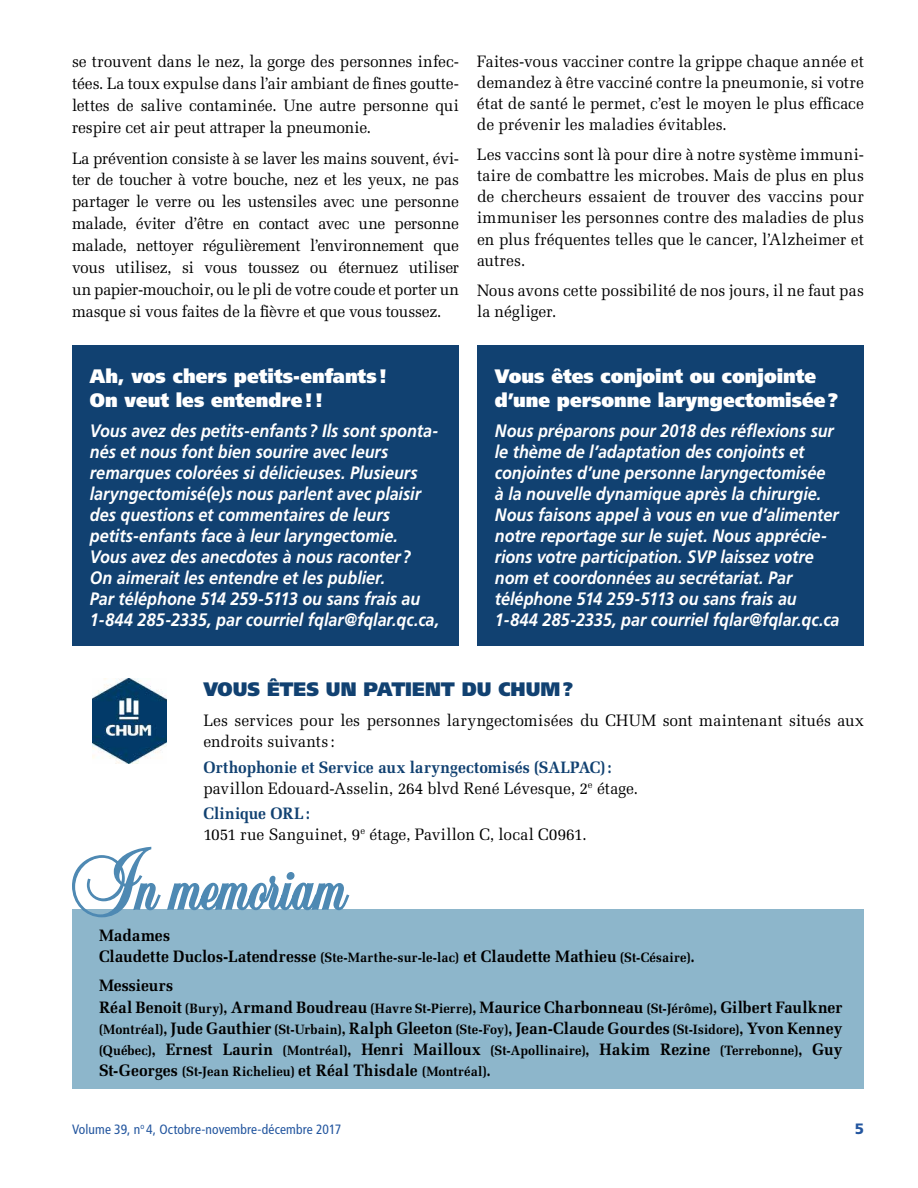
<style>
.page{position:relative;width:918px;height:1188px;background:#fff}
.page>*{position:absolute;margin:0;border:0;box-sizing:border-box;transform-origin:0 0}
.t1{font:900 19.5px/24px "Frutiger LT Std";color:#fff;scale:.95 1}
.t2{font:900 19.5px "Frutiger LT Std";letter-spacing:-.005em;color:#114171;scale:.95 1}
.t3{font:italic 700 18px/21px "Frutiger";letter-spacing:-.005em;color:#fff;scale:.9 1}
.t4{font:16.5px/21px "Melior";color:#000;text-align:justify;scale:.95 1}
.t5{font:700 16.5px/21px "Melior";color:#000;scale:.95 1}
.t6{font:900 15px "Frutiger";color:#23569f}
.t7{font:700 13.5px/21px "Melior";letter-spacing:.01em;color:#000;scale:.95 1}
.t8{font:condensed 13.5px "Frutiger";letter-spacing:.01em;color:#23569f}
.s1{font-weight:700;color:#114171}
.s2{font-size:13.5px}
.s3{font-size:16.5px}
</style>
<div class="page">
<div style="left:72px;top:346px;width:387px;height:300px;background:#114171"></div>
<div style="left:477px;top:346px;width:387px;height:300px;background:#114171"></div>
<img style="left:93px;top:678px;width:73px;height:86px">
<div style="left:72px;top:909px;width:792px;height:180px;background:#8db6cb"></div>
<svg style="left:72px;top:846px;width:278px;height:72px"></svg>
<p class="t4" style="left:72px;top:50px;width:409px;line-height:21.9px">se trouvent dans le nez, la gorge des personnes infec&shy;tées. La toux expulse dans l’air ambiant de fines goutte&shy;lettes de salive contaminée. Une autre personne qui respire cet air peut attraper la pneumonie.</p>
<p class="t4" style="left:72px;top:147px;width:409px;line-height:21.9px">La prévention consiste à se laver les mains souvent, évi&shy;ter de toucher à votre bouche, nez et les yeux, ne pas partager le verre ou les ustensiles avec une personne malade, éviter d’être en contact avec une personne malade, nettoyer régulièrement l’environnement que vous utilisez, si vous toussez ou éternuez utiliser un papier-mouchoir, ou le pli de votre coude et porter un masque si vous faites de la fièvre et que vous toussez.</p>
<p class="t4" style="left:477px;top:51px;width:409px">Faites-vous vacciner contre la grippe chaque année et demandez à être vacciné contre la pneumonie, si votre état de santé le permet, c’est le moyen le plus efficace de prévenir les maladies évitables.</p>
<p class="t4" style="left:477px;top:144px;width:409px">Les vaccins sont là pour dire à notre système immuni&shy;taire de combattre les microbes. Mais de plus en plus de chercheurs essaient de trouver des vaccins pour immuniser les personnes contre des maladies de plus en plus fréquentes telles que le cancer, l’Alzheimer et autres.</p>
<p class="t4" style="left:477px;top:279px;width:409px">Nous avons cette possibilité de nos jours, il ne faut pas la négliger.</p>
<p class="t1" style="left:90px;top:364px;width:314px">Ah, vos chers petits-enfants!<br>On veut les entendre! !</p>
<p class="t3" style="left:90px;top:420px;width:390px">Vous avez des petits-enfants? Ils sont sponta&shy;nés et nous font bien sourire avec leurs remarques colorées si délicieuses. Plusieurs laryngectomisé(e)s nous parlent avec plaisir des questions et commentaires de leurs petits-enfants face à leur laryngectomie.<br>Vous avez des anecdotes à nous raconter?<br>On aimerait les entendre et les publier.<br>Par téléphone 514 259-5113 ou sans frais au 1-844 285-2335, par courriel fqlar@fqlar.qc.ca,</p>
<p class="t1" style="left:495px;top:364px;width:363px">Vous êtes conjoint ou conjointe d’une personne laryngectomisée?</p>
<p class="t3" style="left:495px;top:420px;width:385px">Nous préparons pour 2018 des réflexions sur le thème de l’adaptation des conjoints et conjointes d’une personne laryngectomisée<br>à la nouvelle dynamique après la chirurgie.<br>Nous faisons appel à vous en vue d’alimenter notre reportage sur le sujet. Nous apprécie&shy;rions votre participation. SVP laissez votre nom et coordonnées au secrétariat. Par téléphone 514 259-5113 ou sans frais au 1-844 285-2335, par courriel fqlar@fqlar.qc.ca</p>
<p class="t2" style="left:203px;top:677px;width:31px">Vous</p>
<p class="t2" style="left:267px;top:677px;width:28px">êtes</p>
<p class="t2" style="left:326px;top:677px;width:69px">un patient</p>
<p class="t2" style="left:462px;top:677px;width:119px">du CHUM?</p>
<p class="t4" style="left:203px;top:710px;width:697px">Les services pour les personnes laryngectomisées du CHUM sont maintenant situés aux endroits suivants :</p>
<p class="t4" style="left:203px;top:756px;width:459px"><span class="s1">Orthophonie et Service aux laryngectomisés (SALPAC): </span>pavillon Edouard-Asselin, 264 blvd René Lévesque, 2<sup>e</sup> étage.</p>
<p class="t4" style="left:203px;top:803px;width:405px"><span class="s1">Clinique ORL:<br></span>1051 rue Sanguinet, 9<sup>e</sup> étage, Pavillon C, local C0961.</p>
<p class="t5" style="left:99px;top:924px;width:629px">Madames<br>Claudette Duclos-Latendresse <span class="s2">(Ste-Marthe-sur-le-lac)</span> et Claudette Mathieu <span class="s2">(St-Césaire)</span>.</p>
<p class="t5" style="left:99px;top:975px;width:784px">Messieurs<br>Réal Benoit <span class="s2">(Bury)</span>, Armand Boudreau <span class="s2">(Havre St-Pierre)</span>, Maurice Charbonneau <span class="s2">(St-Jérôme)</span>, Gilbert Faulkner <span class="s2">(Montréal)</span>, Jude Gauthier <span class="s2">(St-Urbain)</span>, Ralph Gleeton <span class="s2">(Ste-Foy)</span>, Jean-Claude Gourdes <span class="s2">(St-Isidore)</span>, Yvon Kenney</p>
<p class="t7" style="left:99px;top:1039px;width:784px">(Québec)<span class="s3">, Ernest Laurin</span> (Montréal)<span class="s3">, Henri Mailloux</span> (St-Apollinaire)<span class="s3">, Hakim Rezine</span> (Terrebonne)<span class="s3">, Guy<br>St-Georges</span> (St-Jean Richelieu) <span class="s3">et Réal Thisdale</span> (Montréal)<span class="s3">.</span></p>
<p class="t8" style="left:72px;top:1121px;width:271px">Volume 39, n<sup>o</sup> 4, Octobre-novembre-décembre 2017</p>
<p class="t6" style="left:855px;top:1120px;width:11px">5</p>
</div>
